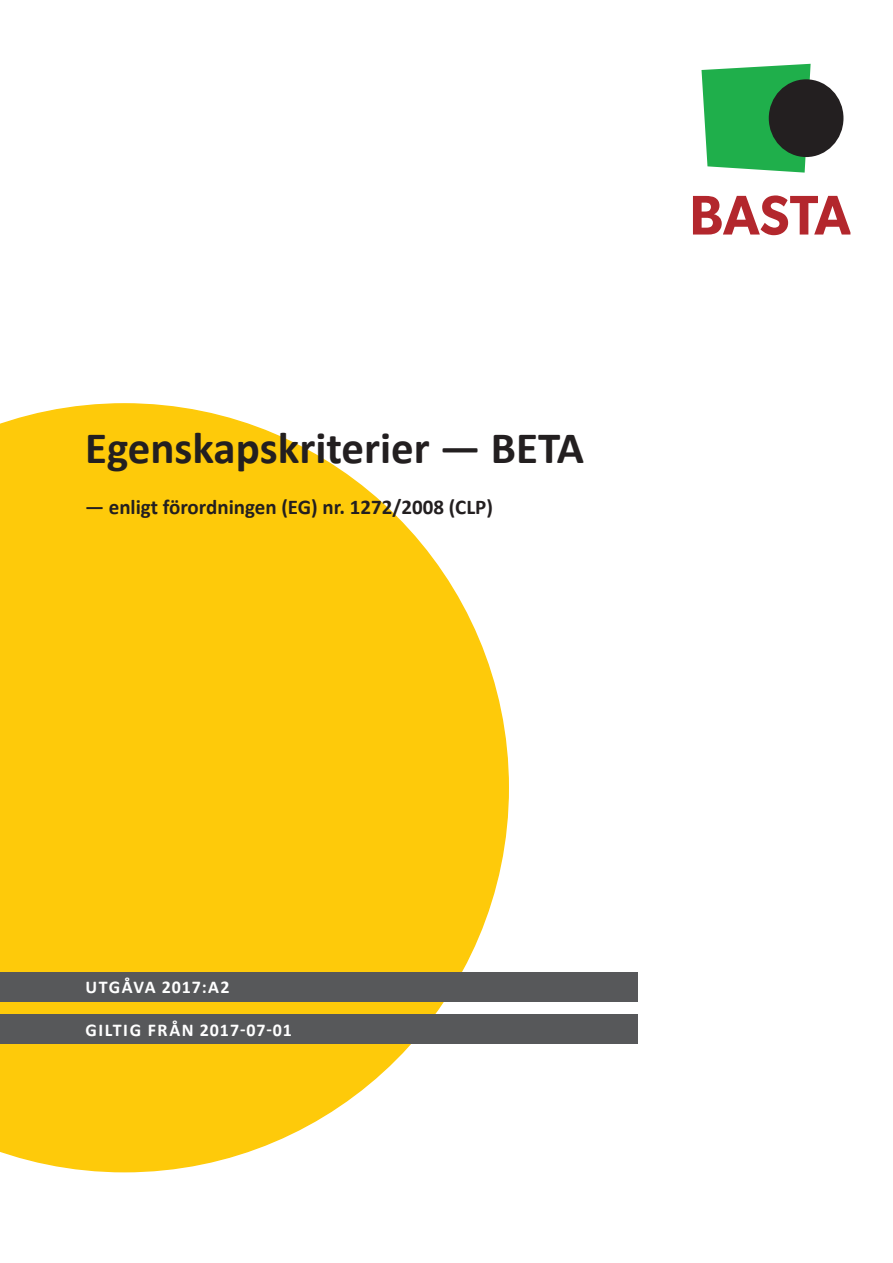
<style>
.page{position:relative;width:893px;height:1263px;background:#fff}
.page>*{position:absolute;margin:0;border:0;box-sizing:border-box;transform-origin:0 0}
.Rubrik_1{font:700 45px "Calibri";color:#231f20}
.Rubrik_1-2{font:700 21px "Calibri";color:#231f20}
.Rubrik_2{font:700 18px "Calibri";letter-spacing:.09em;color:#fff}
.Rubrik_2-2{font:700 18px "Calibri";letter-spacing:.055em;color:#fff}
</style>
<div class="page">
<svg style="left:0;top:403px;width:509px;height:769px"></svg>
<div style="left:0;top:972px;width:638px;height:29px;background:#57585a"></div>
<div style="left:0;top:1014px;width:638px;height:30px;background:#57585a"></div>
<svg style="left:701px;top:64px;width:110px;height:109px;background:#3ab861"></svg>
<div style="left:769px;top:79px;width:74px;height:78px;background:#231f20;border-radius:50%"></div>
<svg style="left:693px;top:195px;width:157px;height:40px"></svg>
<p class="Rubrik_1" style="left:85px;top:420px;width:501px">Egenskapskriterier — BETA</p>
<p class="Rubrik_1-2" style="left:85px;top:493px;width:409px">— enligt förordningen (EG) nr. 1272/2008 (CLP)</p>
<p class="Rubrik_2-2" style="left:85px;top:975px;width:146px">UTGÅVA 2017:A2</p>
<p class="Rubrik_2" style="left:85px;top:1018px;width:208px">GILTIG FRÅN 2017-07-01</p>
</div>
